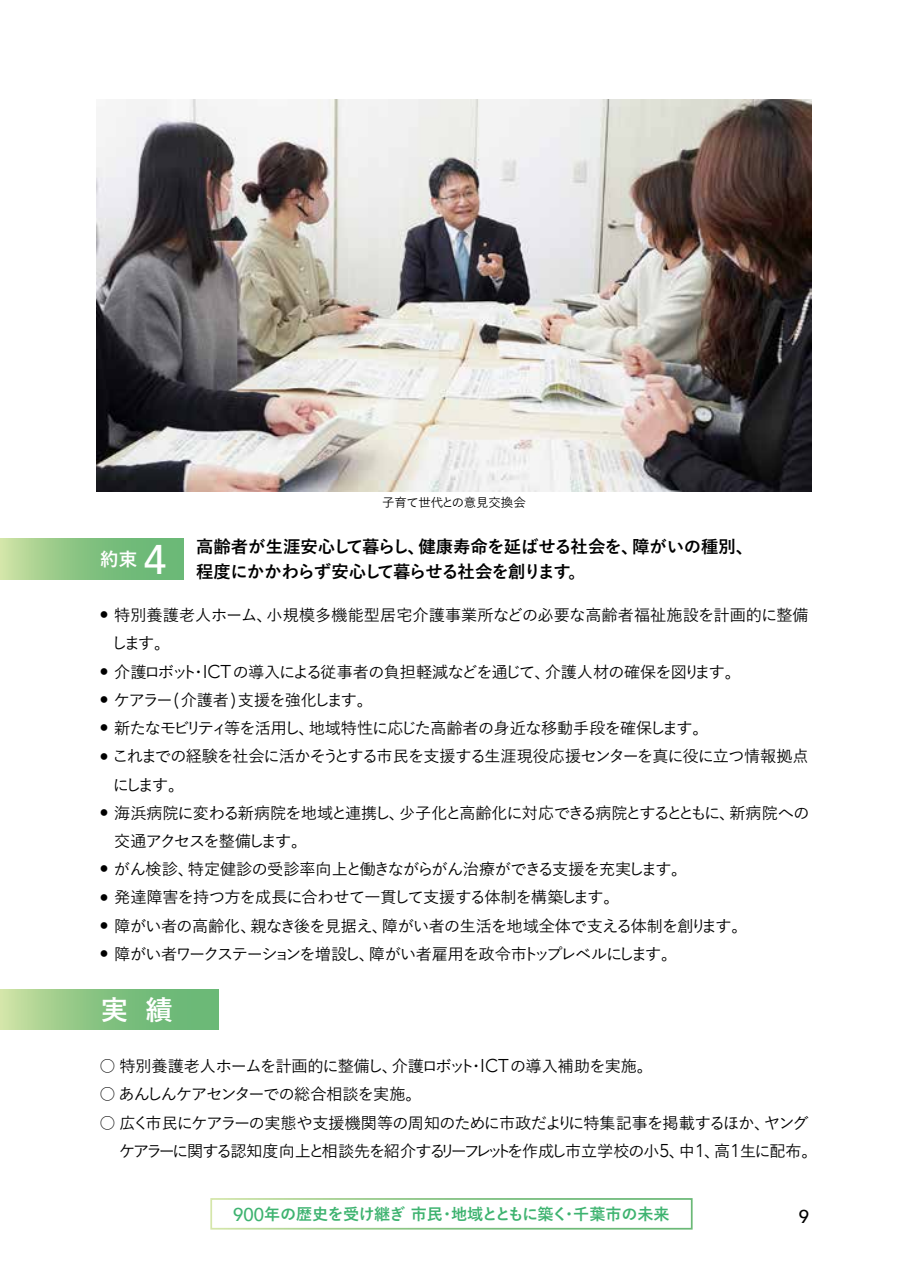
<style>
.page{position:relative;width:903px;height:1275px;background:#fff}
.page>*{position:absolute;margin:0;border:0;box-sizing:border-box;transform-origin:0 0}
.t1{font:500 41.3px "Avenir";color:#fff}
.t2{font:700 27.3px "Yu Go";color:#fff}
.t3{font:500 18.55px "Avenir";color:#000}
.t4{font:700 18.38px "Yu Go";color:#fff}
.t5{font:700 17.32px/24.8px "Yu Go";letter-spacing:-.03em;color:#000}
.t6{font:500 16.1px "Yu Go";color:#000}
.t7{font:16.1px/28.2px "Yu Gothic Ka W3";letter-spacing:-.115em;color:#000}
.t8{font:700 16.1px "Yu Go";letter-spacing:-.02em;color:#3eb370}
.t9{font:16.1px "Yu Gothic Ka W3";letter-spacing:-.075em;color:#000}
.t10{font:500 12.42px "Yu Go";color:#000}
.s1{font-family:"Yu Gothic Ka W3";font-weight:400}
.s2{font-family:"Avenir";font-weight:300;font-size:18.55px}
.s3{font-family:"Yu Go";font-weight:500}
.s4{font-family:"Avenir";font-weight:500;font-size:18.55px}
</style>
<div class="page">
<div style="left:210px;top:1198px;width:483px;height:31px;border:2px solid #fff"></div>
<svg style="left:0;top:989px;width:219px;height:41px;background:#8bc584"></svg>
<svg style="left:0;top:539px;width:183px;height:40px;background:#8bc584"></svg>
<img style="left:96px;top:99px;width:716px;height:392px">
<p class="t10" style="left:382px;top:491px;width:145px">子育<span class="s1">て</span>世代<span class="s1">との</span>意見交換会</p>
<p class="t4" style="left:100px;top:549px;width:38px">約束</p>
<h1 class="t1" style="left:144px;top:524px;width:24px">4</h1>
<p class="t5" style="left:196px;top:535px;width:558px">高齢者が生涯安心して暮らし、健康寿命を延ばせる社会を、障がいの種別、程度にかかわらず安心して暮らせる社会を創ります。</p>
<p class="t6" style="left:99px;top:600px;width:711px"><span class="s2">•</span> 特別養護老人<span class="s1">ホーム</span>、小規模多機能型居宅介護事業所<span class="s1">などの</span>必要<span class="s1">な</span>高齢者福祉施設<span class="s1">を</span>計画的<span class="s1">に</span>整備</p>
<p class="t7" style="left:111px;top:630px;width:61px">します<span class="s3">。</span></p>
<p class="t6" style="left:99px;top:657px;width:643px"><span class="s2">•</span> 介護<span class="s1">ロボット</span>・<span class="s2">ICT</span><span class="s1">の</span>導入<span class="s1">による</span>従事者<span class="s1">の</span>負担軽減<span class="s1">などを</span>通<span class="s1">じて</span>、介護人材<span class="s1">の</span>確保<span class="s1">を</span>図<span class="s1">ります</span>。</p>
<p class="t7" style="left:99px;top:686px;width:275px"><span class="s2">•</span> ケアラー<span class="s2">(</span><span class="s3">介護者</span><span class="s2">)</span><span class="s3">支援</span>を<span class="s3">強化</span>します<span class="s3">。</span></p>
<p class="t6" style="left:99px;top:713px;width:611px"><span class="s2">•</span> 新<span class="s1">たなモビリティ</span>等<span class="s1">を</span>活用<span class="s1">し</span>、地域特性<span class="s1">に</span>応<span class="s1">じた</span>高齢者<span class="s1">の</span>身近<span class="s1">な</span>移動手段<span class="s1">を</span>確保<span class="s1">します</span>。</p>
<p class="t7" style="left:113px;top:743px;width:697px;text-indent:-14px"><span class="s2">•</span> これまでの<span class="s3">経験</span>を<span class="s3">社会</span>に<span class="s3">活</span>かそうとする<span class="s3">市民</span>を<span class="s3">支援</span>する<span class="s3">生涯現役応援</span>センターを<span class="s3">真</span>に<span class="s3">役</span>に<span class="s3">立</span>つ<span class="s3">情報拠点</span>にします<span class="s3">。</span></p>
<p class="t6" style="left:99px;top:798px;width:712px"><span class="s2">•</span> 海浜病院<span class="s1">に</span>変<span class="s1">わる</span>新病院<span class="s1">を</span>地域<span class="s1">と</span>連携<span class="s1">し</span>、少子化<span class="s1">と</span>高齢化<span class="s1">に</span>対応<span class="s1">できる</span>病院<span class="s1">とするとともに</span>、新病院<span class="s1">への</span></p>
<p class="t7" style="left:114px;top:828px;width:195px"><span class="s3">交通</span>アクセスを<span class="s3">整備</span>します<span class="s3">。</span></p>
<p class="t6" style="left:99px;top:854px;width:590px"><span class="s2">•</span> <span class="s1">がん</span>検診、特定健診<span class="s1">の</span>受診率向上<span class="s1">と</span>働<span class="s1">きながらがん</span>治療<span class="s1">ができる</span>支援<span class="s1">を</span>充実<span class="s1">します</span>。</p>
<p class="t6" style="left:99px;top:883px;width:522px"><span class="s2">•</span> 発達障害<span class="s1">を</span>持<span class="s1">つ</span>方<span class="s1">を</span>成長<span class="s1">に</span>合<span class="s1">わせて</span>一貫<span class="s1">して</span>支援<span class="s1">する</span>体制<span class="s1">を</span>構築<span class="s1">します</span>。</p>
<p class="t6" style="left:99px;top:911px;width:650px"><span class="s2">•</span> 障<span class="s1">がい</span>者<span class="s1">の</span>高齢化、親<span class="s1">なき</span>後<span class="s1">を</span>見据<span class="s1">え</span>、障<span class="s1">がい</span>者<span class="s1">の</span>生活<span class="s1">を</span>地域全体<span class="s1">で</span>支<span class="s1">える</span>体制<span class="s1">を</span>創<span class="s1">ります</span>。</p>
<p class="t7" style="left:99px;top:940px;width:579px"><span class="s2">•</span> <span class="s3">障</span>がい<span class="s3">者</span>ワークステーションを<span class="s3">増設</span>し<span class="s3">、障</span>がい<span class="s3">者雇用</span>を<span class="s3">政令市</span>トップレベルにします<span class="s3">。</span></p>
<h2 class="t2" style="left:101px;top:995px;width:74px">実 績</h2>
<p class="t6" style="left:100px;top:1051px;width:555px">○ 特別養護老人<span class="s1">ホームを</span>計画的<span class="s1">に</span>整備<span class="s1">し</span>、介護<span class="s1">ロボット</span>・<span class="s2">ICT</span><span class="s1">の</span>導入補助<span class="s1">を</span>実施。</p>
<p class="t9" style="left:100px;top:1086px;width:324px"><span class="s3">○</span> あんしんケアセンターでの<span class="s3">総合相談</span>を<span class="s3">実施。</span></p>
<p class="t7" style="left:100px;top:1109px;width:711px"><span class="s3">○ 広</span>く<span class="s3">市民</span>にケアラーの<span class="s3">実態</span>や<span class="s3">支援機関等</span>の<span class="s3">周知</span>のために<span class="s3">市政</span>だよりに<span class="s3">特集記事</span>を<span class="s3">掲載</span>するほか<span class="s3">、</span>ヤング</p>
<p class="t6" style="left:119px;top:1136px;width:700px"><span class="s1">ケアラーに</span>関<span class="s1">する</span>認知度向上<span class="s1">と</span>相談先<span class="s1">を</span>紹介<span class="s1">するリーフレットを</span>作成<span class="s1">し</span>市立学校<span class="s1">の</span>小<span class="s2">5</span>、中<span class="s2">1</span>、高<span class="s2">1</span>生<span class="s1">に</span>配布。</p>
<p class="t8" style="left:233px;top:1205px;width:438px"><span class="s4">900</span>年の歴史を受け継ぎ市民・地域とともに築く・千葉市の未来</p>
<p class="t3" style="left:799px;top:1201px;width:12px">9</p>
</div>
